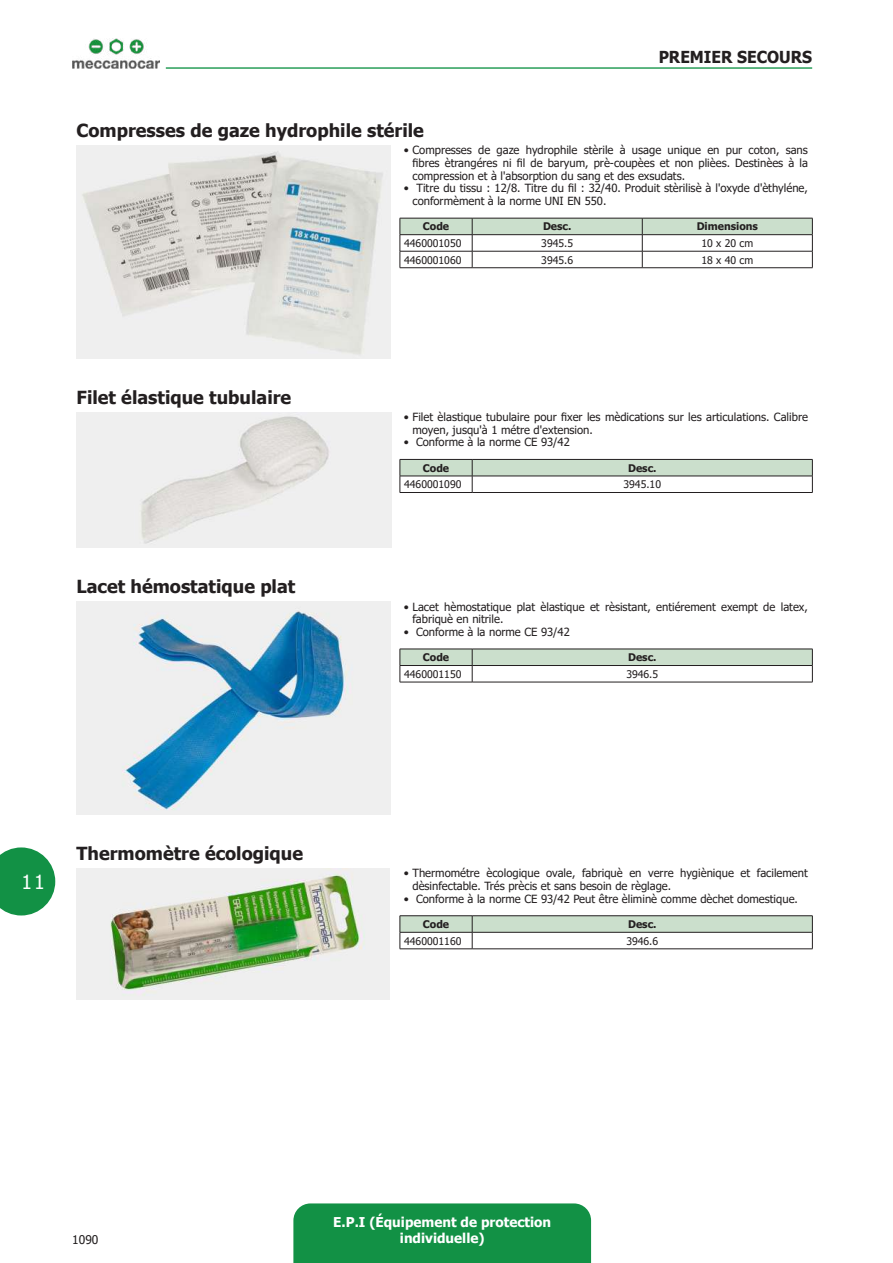
<style>
.page{position:relative;width:893px;height:1263px;background:#fff}
.page>*{position:absolute;margin:0;border:0;box-sizing:border-box;transform-origin:0 0}
.t1{font:19.5px "Tahoma";color:#fff}
.t2{font:700 18px "Tahoma";color:#231f20}
.t3{font:700 16.5px "Tahoma";color:#231f20;scale:.95 1}
.t4{font:700 13.5px/16.2px "Tahoma";color:#fff;text-align:center}
.t5{font:12px "Tahoma";color:#231f20}
.t6{font:11.25px/12.8px "Tahoma";color:#231f20}
.t7{font:10.5px "Tahoma";color:#231f20}
.t8{font:700 10.5px "Tahoma";color:#231f20}
</style>
<div class="page">
<div style="left:293px;top:1203px;width:298px;height:60px;background:#129145"></div>
<svg style="left:0;top:847px;width:55px;height:68px;background:#37a262"></svg>
<img style="left:72px;top:38px;width:87px;height:31px">
<hr style="left:166px;top:67px;width:646px;height:2px;background:#2a9e59">
<img style="left:77px;top:146px;width:314px;height:212px">
<svg style="left:400px;top:218px;width:413px;height:49px"></svg>
<hr style="left:400px;top:267px;width:72px;height:1px;background:#231f20">
<hr style="left:472px;top:267px;width:170px;height:1px;background:#231f20">
<hr style="left:642px;top:267px;width:171px;height:1px;background:#231f20">
<img style="left:77px;top:412px;width:314px;height:136px">
<svg style="left:400px;top:459px;width:413px;height:33px"></svg>
<hr style="left:400px;top:492px;width:72px;height:1px;background:#231f20">
<hr style="left:472px;top:492px;width:341px;height:1px;background:#231f20">
<img style="left:77px;top:602px;width:314px;height:212px">
<svg style="left:400px;top:649px;width:413px;height:33px"></svg>
<hr style="left:400px;top:682px;width:72px;height:1px;background:#231f20">
<hr style="left:472px;top:682px;width:341px;height:1px;background:#231f20">
<img style="left:77px;top:869px;width:313px;height:131px">
<hr style="left:400px;top:915px;width:72px;height:1px;background:#231f20">
<hr style="left:472px;top:915px;width:341px;height:1px;background:#231f20">
<svg style="left:400px;top:916px;width:413px;height:32px"></svg>
<hr style="left:400px;top:948px;width:72px;height:1px;background:#231f20">
<hr style="left:472px;top:948px;width:341px;height:1px;background:#231f20">
<h3 class="t3" style="left:659px;top:45px;width:35px">Premie</h3>
<h3 class="t3" style="left:721px;top:45px;width:29px">r secou</h3>
<h3 class="t3" style="left:791px;top:45px;width:22px">rs</h3>
<h2 class="t2" style="left:77px;top:118px;width:349px">Compresses de gaze hydrophile stérile</h2>
<p class="t6" style="left:412px;top:144px;width:397px;text-align:justify;text-indent:-9px">• Compresses de gaze hydrophile stèrile à usage unique en pur coton, sans fibres ètrangéres ni fil de baryum, prè-coupèes et non plièes. Destinèes à la compression et à l'absorption du sang et des exsudats.</p>
<p class="t6" style="left:412px;top:183px;width:397px;text-indent:-9px">• Titre du tissu : 12/8. Titre du fil : 32/40. Produit stèrilisè à l'oxyde d'èthyléne, conformèment à la norme UNI EN 550.</p>
<p class="t8" style="left:423px;top:219px;width:28px">Code</p>
<p class="t8" style="left:543px;top:219px;width:30px">Desc.</p>
<p class="t8" style="left:697px;top:219px;width:63px">Dimensions</p>
<p class="t7" style="left:404px;top:236px;width:59px">4460001050</p>
<p class="t7" style="left:541px;top:236px;width:33px">3945.5</p>
<p class="t7" style="left:701px;top:236px;width:53px">10 x 20 cm</p>
<p class="t7" style="left:404px;top:253px;width:59px">4460001060</p>
<p class="t7" style="left:541px;top:253px;width:33px">3945.6</p>
<p class="t7" style="left:701px;top:253px;width:53px">18 x 40 cm</p>
<h2 class="t2" style="left:77px;top:385px;width:216px">Filet élastique tubulaire</h2>
<h2 class="t2" style="left:77px;top:574px;width:220px">Lacet hémostatique plat</h2>
<p class="t6" style="left:412px;top:411px;width:397px;text-indent:-9px">• Filet èlastique tubulaire pour fixer les mèdications sur les articulations. Calibre moyen, jusqu'à 1 métre d'extension.</p>
<p class="t6" style="left:404px;top:437px;width:167px">• Conforme à la norme CE 93/42</p>
<p class="t8" style="left:423px;top:460px;width:28px">Code</p>
<p class="t8" style="left:628px;top:460px;width:30px">Desc.</p>
<p class="t7" style="left:404px;top:477px;width:59px">4460001090</p>
<p class="t7" style="left:623px;top:477px;width:39px">3945.10</p>
<p class="t6" style="left:412px;top:601px;width:397px;text-indent:-9px">• Lacet hèmostatique plat èlastique et rèsistant, entiérement exempt de latex, fabriquè en nitrile.</p>
<p class="t6" style="left:404px;top:626px;width:167px">• Conforme à la norme CE 93/42</p>
<p class="t8" style="left:423px;top:650px;width:28px">Code</p>
<p class="t8" style="left:628px;top:650px;width:30px">Desc.</p>
<p class="t7" style="left:404px;top:667px;width:59px">4460001150</p>
<p class="t7" style="left:626px;top:667px;width:33px">3946.5</p>
<h1 class="t1" style="left:21px;top:869px;width:25px">11</h1>
<h2 class="t2" style="left:77px;top:841px;width:228px">Thermomètre écologique</h2>
<p class="t6" style="left:412px;top:867px;width:397px;text-indent:-9px">• Thermométre ècologique ovale, fabriquè en verre hygiènique et facilement dèsinfectable. Trés prècis et sans besoin de règlage.</p>
<p class="t6" style="left:404px;top:893px;width:396px">• Conforme à la norme CE 93/42 Peut être èliminè comme dèchet domestique.</p>
<p class="t8" style="left:423px;top:917px;width:28px">Code</p>
<p class="t8" style="left:628px;top:917px;width:30px">Desc.</p>
<p class="t7" style="left:404px;top:934px;width:59px">4460001160</p>
<p class="t7" style="left:626px;top:934px;width:33px">3946.6</p>
<p class="t5" style="left:72px;top:1231px;width:28px">1090</p>
<p class="t4" style="left:333px;top:1214px;width:219px">E.P.I (Équipement de protection individuelle)</p>
</div>
